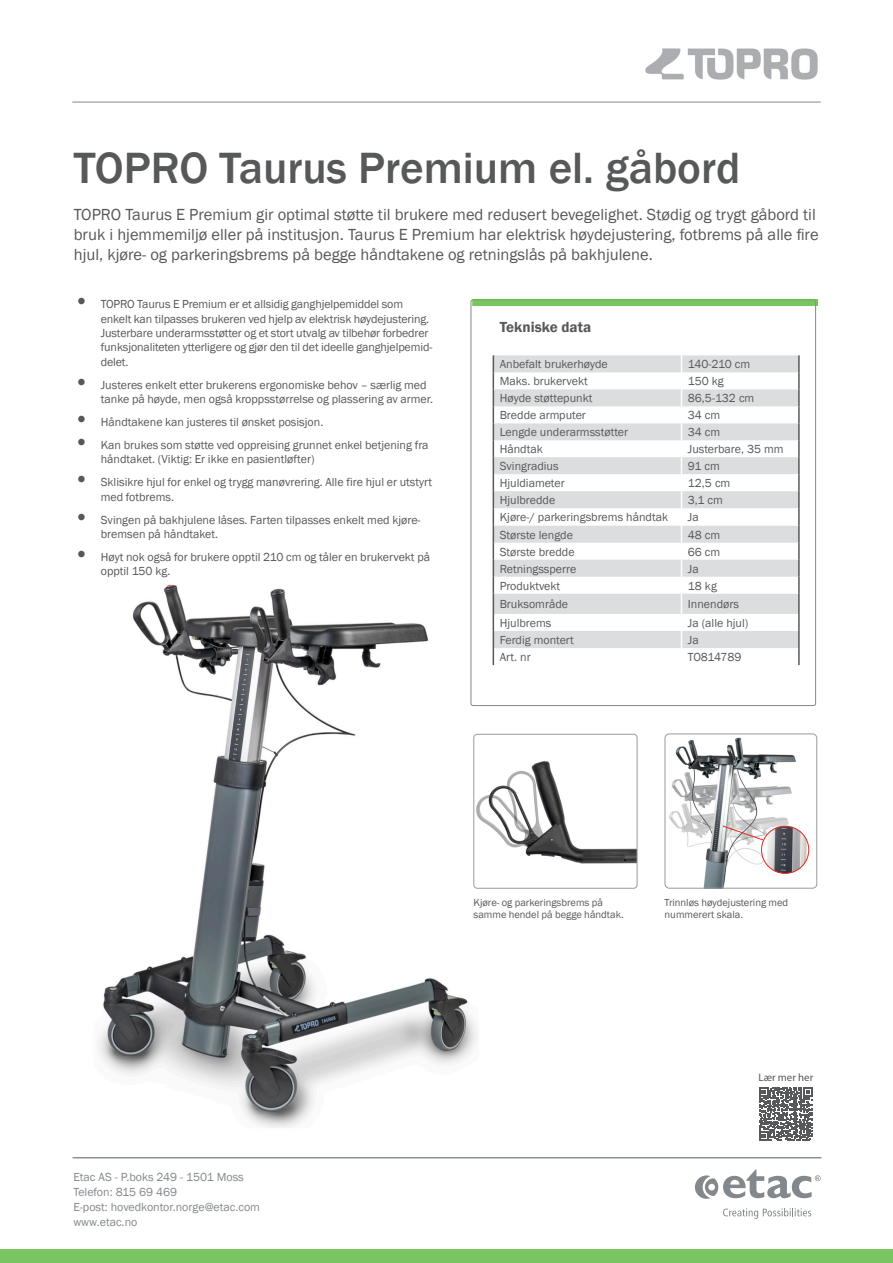
<style>
.page{position:relative;width:893px;height:1263px;background:#fff}
.page>*{position:absolute;margin:0;border:0;box-sizing:border-box;transform-origin:0 0}
._3__Header_-_Intro{font:500 45px "Franklin Gothic";color:#57585a}
._3__Header_-_Intro-2{font:16.5px/19.8px "Franklin Gothic";color:#57585a}
._6__Header_-_Facts{font:600 15px "Franklin Gothic";color:#57585a}
._6__Body_-_Facts{font:12px/14.4px "Franklin Gothic";color:#57585a}
.t1{font:12px/15px "Franklin Gothic";color:#83888c}
._6__Body_-_Facts-2{font:12px "Franklin Gothic";letter-spacing:-.03em;color:#57585a}
.QR-codes_ALL{font:10.8px "Myriad Pro";color:#57585a}
.Main_text_aligned_ri{font:10.5px/12.6px "Franklin Gothic";color:#57585a}
.s1{font-size:23.25px}
</style>
<div class="page">
<hr style="left:72px;top:102px;width:749px;height:1px;background:#83888c">
<hr style="left:73px;top:1157px;width:749px;height:1px;background:#83888c">
<hr style="left:72px;top:1157px;width:749px;height:1px;background:#83888c">
<img style="left:645px;top:48px;width:173px;height:32px">
<svg style="left:695px;top:1169px;width:126px;height:30px"></svg>
<svg style="left:723px;top:1208px;width:88px;height:11px"></svg>
<div style="left:0;top:1249px;width:893px;height:14px;background:#78c562"></div>
<img style="left:665px;top:737px;width:145px;height:151px">
<img style="left:99px;top:571px;width:385px;height:557px">
<div style="left:665px;top:733px;width:152px;height:155px;border:1px solid #959ca1;border-radius:4px"></div>
<img style="left:474px;top:734px;width:163px;height:147px">
<div style="left:473px;top:734px;width:164px;height:154px;border:1px solid #959ca1;border-radius:3px"></div>
<svg style="left:723px;top:825px;width:40px;height:15px"></svg>
<img style="left:761px;top:826px;width:48px;height:47px;border-radius:24px">
<div style="left:761px;top:826px;width:48px;height:47px;border:1px solid #e5261b;border-radius:50%"></div>
<svg style="left:494px;top:355px;width:304px;height:293px;fill:#dbdddf"></svg>
<svg style="left:681px;top:355px;width:1px;height:293px"></svg>
<hr style="left:798px;top:594px;width:2px;height:20px;background:#57585a">
<svg style="left:798px;top:614px;width:2px;height:51px"></svg>
<svg style="left:493px;top:355px;width:1px;height:310px"></svg>
<svg style="left:798px;top:355px;width:2px;height:239px"></svg>
<div style="left:472px;top:300px;width:345px;height:5px;background:#78c562"></div>
<svg style="left:759px;top:1087px;width:53px;height:53px"></svg>
<p class="_3__Header_-_Intro" style="left:74px;top:140px;width:668px">TOPRO Taurus Premium el. gåbord</p>
<p class="_3__Header_-_Intro-2" style="left:74px;top:205px;width:746px">TOPRO Taurus E Premium gir optimal støtte til brukere med redusert bevegelighet. Stødig og trygt gåbord til bruk i hjemmemiljø eller på institusjon. Taurus E Premium har elektrisk høydejustering, fotbrems på alle fire hjul, kjøre- og parkeringsbrems på begge håndtakene og retningslås på bakhjulene.</p>
<p class="_6__Body_-_Facts" style="left:101px;top:297px;width:333px;text-indent:-27px"><span class="s1">•</span> TOPRO Taurus E Premium er et allsidig ganghjelpemiddel som enkelt kan tilpasses brukeren ved hjelp av elektrisk høydejustering.<br>Justerbare underarmsstøtter og et stort utvalg av tilbehør forbedrer funksjonaliteten ytterligere og gjør den til det ideelle ganghjelpemid&shy;delet.</p>
<p class="_6__Body_-_Facts" style="left:101px;top:378px;width:334px;text-indent:-27px"><span class="s1">•</span> Justeres enkelt etter brukerens ergonomiske behov – særlig med tanke på høyde, men også kroppsstørrelse og plassering av armer.</p>
<p class="_6__Body_-_Facts" style="left:74px;top:415px;width:251px"><span class="s1">•</span> Håndtakene kan justeres til ønsket posisjon.</p>
<p class="_6__Body_-_Facts" style="left:101px;top:438px;width:329px;text-indent:-27px"><span class="s1">•</span> Kan brukes som støtte ved oppreising grunnet enkel betjening fra håndtaket. (Viktig: Er ikke en pasientløfter)</p>
<p class="_6__Body_-_Facts" style="left:101px;top:475px;width:333px;text-indent:-27px"><span class="s1">•</span> Sklisikre hjul for enkel og trygg manøvrering. Alle fire hjul er utstyrt med fotbrems.</p>
<p class="_6__Body_-_Facts" style="left:101px;top:513px;width:321px;text-indent:-27px"><span class="s1">•</span> Svingen på bakhjulene låses. Farten tilpasses enkelt med kjøre&shy;bremsen på håndtaket.</p>
<p class="_6__Body_-_Facts" style="left:101px;top:550px;width:331px;text-indent:-27px"><span class="s1">•</span> Høyt nok også for brukere opptil 210 cm og tåler en brukervekt på opptil 150 kg.</p>
<p class="_6__Header_-_Facts" style="left:500px;top:318px;width:93px">Tekniske data</p>
<p class="_6__Body_-_Facts" style="left:500px;top:357px;width:110px">Anbefalt brukerhøyde</p>
<p class="_6__Body_-_Facts" style="left:688px;top:357px;width:64px">140-210 cm</p>
<p class="_6__Body_-_Facts" style="left:500px;top:374px;width:89px">Maks. brukervekt</p>
<p class="_6__Body_-_Facts" style="left:688px;top:374px;width:37px">150 kg</p>
<p class="_6__Body_-_Facts" style="left:500px;top:391px;width:94px">Høyde støttepunkt</p>
<p class="_6__Body_-_Facts" style="left:688px;top:391px;width:68px">86,5-132 cm</p>
<p class="_6__Body_-_Facts" style="left:500px;top:408px;width:88px">Bredde armputer</p>
<p class="_6__Body_-_Facts" style="left:688px;top:408px;width:34px">34 cm</p>
<p class="_6__Body_-_Facts" style="left:500px;top:425px;width:130px">Lengde underarmsstøtter</p>
<p class="_6__Body_-_Facts" style="left:688px;top:425px;width:34px">34 cm</p>
<p class="_6__Body_-_Facts" style="left:500px;top:442px;width:45px">Håndtak</p>
<p class="_6__Body_-_Facts" style="left:688px;top:442px;width:97px">Justerbare, 35 mm</p>
<p class="_6__Body_-_Facts" style="left:500px;top:459px;width:60px">Svingradius</p>
<p class="_6__Body_-_Facts" style="left:688px;top:459px;width:33px">91 cm</p>
<p class="_6__Body_-_Facts" style="left:500px;top:476px;width:66px">Hjuldiameter</p>
<p class="_6__Body_-_Facts" style="left:688px;top:476px;width:44px">12,5 cm</p>
<p class="_6__Body_-_Facts" style="left:500px;top:493px;width:57px">Hjulbredde</p>
<p class="_6__Body_-_Facts" style="left:688px;top:493px;width:36px">3,1 cm</p>
<p class="_6__Body_-_Facts" style="left:500px;top:510px;width:170px">Kjøre-/ parkeringsbrems håndtak</p>
<p class="_6__Body_-_Facts" style="left:688px;top:510px;width:12px">Ja</p>
<p class="_6__Body_-_Facts" style="left:500px;top:528px;width:75px">Største lengde</p>
<p class="_6__Body_-_Facts" style="left:688px;top:528px;width:34px">48 cm</p>
<p class="_6__Body_-_Facts" style="left:500px;top:545px;width:76px">Største bredde</p>
<p class="_6__Body_-_Facts" style="left:688px;top:545px;width:34px">66 cm</p>
<p class="_6__Body_-_Facts" style="left:500px;top:562px;width:78px">Retningssperre</p>
<p class="_6__Body_-_Facts" style="left:688px;top:562px;width:12px">Ja</p>
<p class="_6__Body_-_Facts" style="left:500px;top:579px;width:62px">Produktvekt</p>
<p class="_6__Body_-_Facts" style="left:688px;top:579px;width:31px">18 kg</p>
<p class="_6__Body_-_Facts" style="left:500px;top:597px;width:70px">Bruksområde</p>
<p class="_6__Body_-_Facts" style="left:688px;top:597px;width:53px">Innendørs</p>
<p class="_6__Body_-_Facts" style="left:500px;top:616px;width:53px">Hjulbrems</p>
<p class="_6__Body_-_Facts" style="left:688px;top:616px;width:62px">Ja (alle hjul)</p>
<p class="_6__Body_-_Facts" style="left:500px;top:633px;width:76px">Ferdig montert</p>
<p class="_6__Body_-_Facts" style="left:688px;top:633px;width:12px">Ja</p>
<p class="_6__Body_-_Facts" style="left:500px;top:650px;width:32px">Art. nr</p>
<p class="_6__Body_-_Facts-2" style="left:688px;top:649px;width:55px">TO814789</p>
<p class="Main_text_aligned_ri" style="left:473px;top:896px;width:152px">Kjøre- og parkeringsbrems på samme hendel på begge håndtak.</p>
<p class="Main_text_aligned_ri" style="left:665px;top:896px;width:125px">Trinnløs høydejustering med nummerert skala.</p>
<p class="t1" style="left:73px;top:1170px;width:188px">Etac AS - P.boks 249 - 1501 Moss<br>Telefon: 815 69 469<br>E-post: hovedkontor.norge@etac.com www.etac.no</p>
<p class="QR-codes_ALL" style="left:759px;top:1070px;width:56px">Lær mer her</p>
</div>
